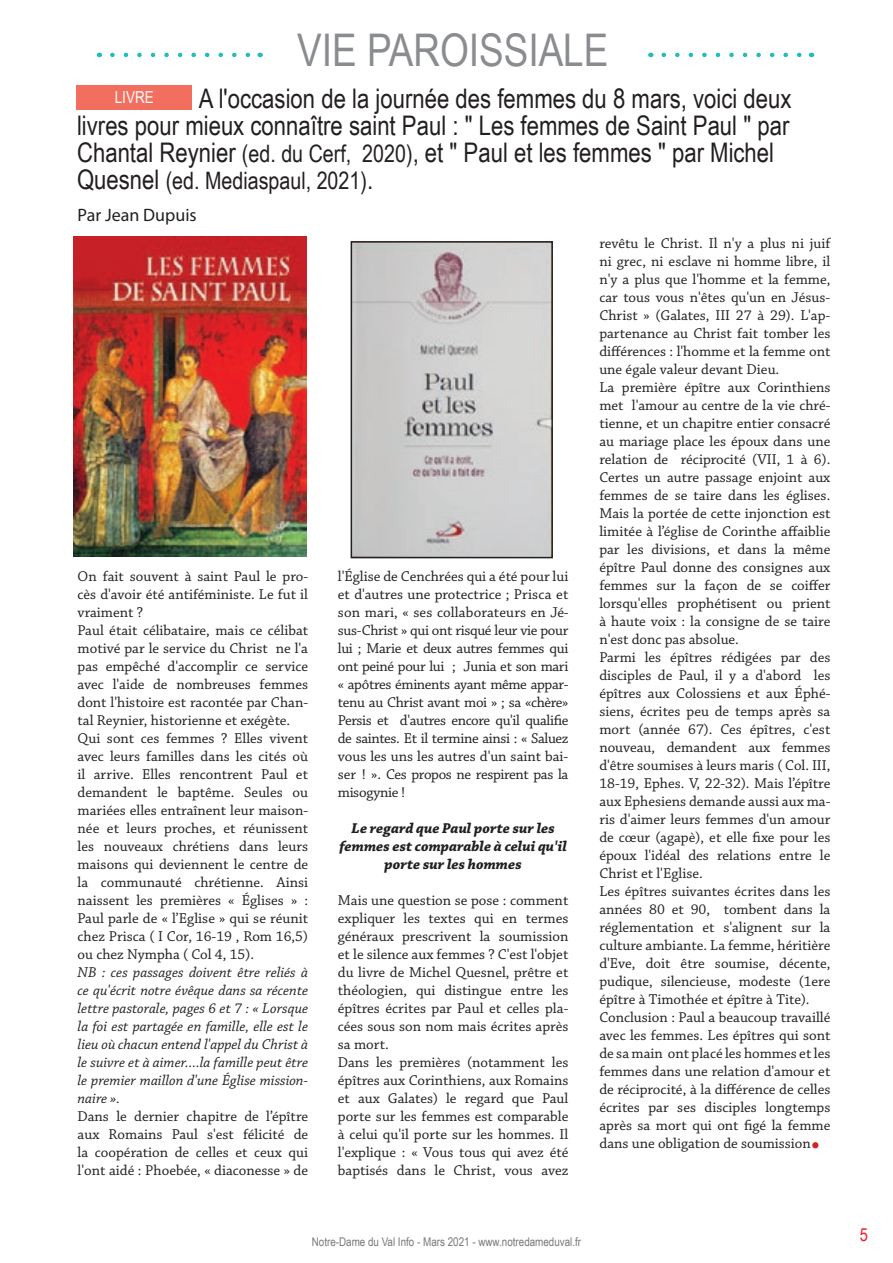
<style>
.page{position:relative;width:893px;height:1263px;background:#fff}
.page>*{position:absolute;margin:0;border:0;box-sizing:border-box;transform-origin:0 0}
.t1{font:45px "Arial Narrow";color:#8a8c8f}
.t2{font:27px/27px "Arial Narrow";color:#231f20;text-align:justify}
.t3{font:24px "Arial Narrow";color:#231f20}
.t4{font:18px "Myriad Pro";color:#231f20}
.t5{font:18px "Arial Narrow";color:#ee1b2d}
.t6{font:16.5px "Arial Narrow";color:#fff}
.t7{font:15px/18px "Chaparral Pro";color:#231f20}
.t8{font:italic 15px/18px "Chaparral Pro";color:#231f20;text-align:justify}
.t9{font:italic 700 15px/18px "Chaparral Pro";color:#231f20;text-align:center}
.t10{font:12px "Arial Narrow";color:#76787b}
.s1{font-size:24px}
.s2{font-size:27px}
.s3{font-size:30px;color:#d1232a}
</style>
<div class="page">
<svg style="left:112px;top:53px;width:139px;height:4px"></svg>
<svg style="left:664px;top:53px;width:138px;height:4px"></svg>
<div style="left:77px;top:85px;width:115px;height:25px;background:#f26f5f"></div>
<img style="left:74px;top:237px;width:233px;height:319px">
<img style="left:354px;top:244px;width:196px;height:311px">
<div style="left:351px;top:241px;width:202px;height:317px;border:2px solid #231f20"></div>
<h1 class="t1" style="left:297px;top:17px;width:313px">VIE PAROISSIALE</h1>
<h2 class="t2" style="left:77px;top:84px;width:716px;text-indent:122px">A l'occasion de la journée des femmes du 8 mars, voici deux livres pour mieux connaître saint Paul : " Les femmes de Saint Paul " par Chantal Reynier <span class="s1">(ed. du Cerf, 2020)</span>, et " Paul et les femmes " par Michel</h2>
<h3 class="t3" style="left:77px;top:163px;width:298px"><span class="s2">Quesnel</span> (ed. Mediaspaul, 2021)<span class="s2">.</span></h3>
<p class="t6" style="left:115px;top:86px;width:41px">LIVRE</p>
<p class="t4" style="left:78px;top:204px;width:121px">Par Jean Dupuis</p>
<p class="t7" style="left:78px;top:568px;width:232px">On fait souvent à saint Paul le pro&shy;cès d'avoir été antiféministe. Le fut il vraiment ?<br>Paul était célibataire, mais ce célibat motivé par le service du Christ ne l'a pas empêché d'accomplir ce service avec l'aide de nombreuses femmes dont l'histoire est racontée par Chan&shy;tal Reynier, historienne et exégète.<br>Qui sont ces femmes ? Elles vivent avec leurs familles dans les cités où il arrive. Elles rencontrent Paul et demandent le baptême. Seules ou mariées elles entraînent leur maison&shy;née et leurs proches, et réunissent les nouveaux chrétiens dans leurs maisons qui deviennent le centre de la communauté chrétienne. Ainsi naissent les premières « Églises » :<br>Paul parle de « l’Eglise » qui se réunit chez Prisca ( I Cor, 16-19 , Rom 16,5) ou chez Nympha ( Col 4, 15).</p>
<p class="t8" style="left:78px;top:964px;width:232px">NB : ces passages doivent être reliés à ce qu'écrit notre évêque dans sa récente lettre pastorale, pages 6 et 7 : « Lorsque la foi est partagée en famille, elle est le lieu où chacun entend l'appel du Christ à le suivre et à aimer....la famille peut être le premier maillon d'une Église mission&shy;naire ».</p>
<p class="t7" style="left:78px;top:1108px;width:232px;text-align:justify">Dans le dernier chapitre de l’épître aux Romains Paul s'est félicité de la coopération de celles et ceux qui l'ont aidé : Phoebée, « diaconesse » de</p>
<p class="t7" style="left:338px;top:568px;width:232px;text-align:justify">l'Église de Cenchrées qui a été pour lui et d'autres une protectrice ; Prisca et son mari, « ses collaborateurs en Jé&shy;sus-Christ » qui ont risqué leur vie pour lui ; Marie et deux autres femmes qui ont peiné pour lui ; Junia et son mari « apôtres éminents ayant même appar&shy;tenu au Christ avant moi » ; sa «chère» Persis et d'autres encore qu'il qualifie de saintes. Et il termine ainsi : « Saluez vous les uns les autres d'un saint bai&shy;ser ! ». Ces propos ne respirent pas la misogynie !</p>
<p class="t9" style="left:339px;top:820px;width:229px">Le regard que Paul porte sur les femmes est comparable à celui qu'il porte sur les hommes</p>
<p class="t7" style="left:338px;top:892px;width:232px">Mais une question se pose : comment expliquer les textes qui en termes généraux prescrivent la soumission et le silence aux femmes ? C'est l'objet du livre de Michel Quesnel, prêtre et théologien, qui distingue entre les épîtres écrites par Paul et celles pla&shy;cées sous son nom mais écrites après sa mort.<br>Dans les premières (notamment les épîtres aux Corinthiens, aux Romains et aux Galates) le regard que Paul porte sur les femmes est comparable à celui qu'il porte sur les hommes. Il l'explique : « Vous tous qui avez été baptisés dans le Christ, vous avez</p>
<p class="t7" style="left:599px;top:235px;width:233px">revêtu le Christ. Il n'y a plus ni juif ni grec, ni esclave ni homme libre, il n'y a plus que l'homme et la femme, car tous vous n'êtes qu'un en Jésus-Christ » (Galates, III 27 à 29). L'ap&shy;partenance au Christ fait tomber les différences : l'homme et la femme ont une égale valeur devant Dieu.<br>La première épître aux Corinthiens met l'amour au centre de la vie chré&shy;tienne, et un chapitre entier consacré au mariage place les époux dans une relation de réciprocité (VII, 1 à 6).<br>Certes un autre passage enjoint aux femmes de se taire dans les églises.<br>Mais la portée de cette injonction est limitée à l’église de Corinthe affaiblie par les divisions, et dans la même épître Paul donne des consignes aux femmes sur la façon de se coiffer lorsqu'elles prophétisent ou prient à haute voix : la consigne de se taire n'est donc pas absolue.<br>Parmi les épîtres rédigées par des disciples de Paul, il y a d'abord les épîtres aux Colossiens et aux Éphé&shy;siens, écrites peu de temps après sa mort (année 67). Ces épîtres, c'est nouveau, demandent aux femmes d'être soumises à leurs maris ( Col. III, 18-19, Ephes. V, 22-32). Mais l’épître aux Ephesiens demande aussi aux ma&shy;ris d'aimer leurs femmes d'un amour de cœur (agapè), et elle fixe pour les époux l'idéal des relations entre le Christ et l'Eglise.<br>Les épîtres suivantes écrites dans les années 80 et 90, tombent dans la réglementation et s'alignent sur la culture ambiante. La femme, héritière d'Eve, doit être soumise, décente, pudique, silencieuse, modeste (1ere épître à Timothée et épître à Tite).<br>Conclusion : Paul a beaucoup travaillé avec les femmes. Les épîtres qui sont de sa main ont placé les hommes et les femmes dans une relation d'amour et de réciprocité, à la différence de celles écrites par ses disciples longtemps après sa mort qui ont figé la femme dans une obligation de soumission<span class="s3">•</span></p>
<p class="t10" style="left:312px;top:1233px;width:271px">Notre-Dame du Val Info - Mars 2021 - www.notredameduval.fr</p>
<p class="t5" style="left:860px;top:1221px;width:10px">5</p>
</div>
